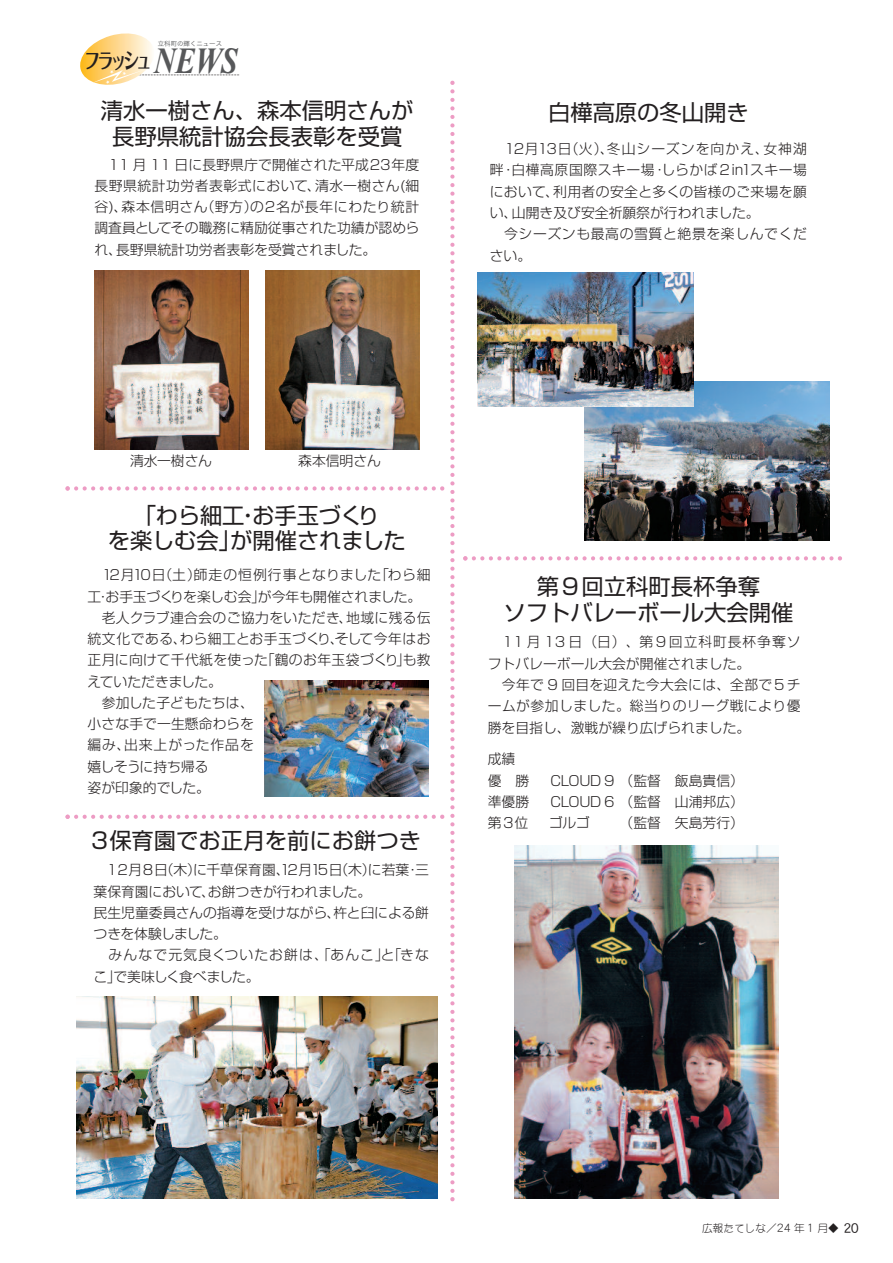
<style>
.page{position:relative;width:893px;height:1263px;background:#fff}
.page>*{position:absolute;margin:0;border:0;box-sizing:border-box;transform-origin:0 0}
.t1{font:italic 700 36.9px "Times New Roman";color:#57585a;scale:.8 1}
.t2{font:22.35px/25.5px "Shin Go Pro";color:#231f20;text-align:center}
.t3{font:21.75px "Folk Pro Bold 90 pv RKSJ H";color:#231f20;scale:.75 1}
.t4{font:300 13.8px/21.3px "Shin Go Pro";color:#231f20;text-align:justify}
.t5{font:300 13.8px/21.3px "Shin Go Pro";letter-spacing:.085em;color:#231f20}
.t6{font:300 13.8px "Shin Go Pro";letter-spacing:.025em;color:#231f20}
.t7{font:300 13.8px "Shin Go Pro";letter-spacing:.05em;color:#231f20}
.t8{font:300 13.8px "Shin Go Pro";letter-spacing:.04em;color:#231f20}
.t9{font:300 13.8px "Shin Go Pro";letter-spacing:.03em;color:#231f20}
.t10{font:300 13.8px/21.3px "Shin Go Pro";letter-spacing:.045em;color:#231f20}
.t11{font:300 13.8px "Shin Go Pro";letter-spacing:.065em;color:#231f20}
.t12{font:10.65px "DF Maru Gothic Std W3";color:#231f20}
.t13{font:6.45px "Hira Kaku Pro W3 90 pv RKSJ H";color:#57585a}
.s1{font-size:12.75px}
.s2{font-family:"DFHS Gothic Std W3";font-size:14.85px}
</style>
<div class="page">
<svg style="left:65px;top:815px;width:379px;height:4px"></svg>
<svg style="left:65px;top:486px;width:379px;height:5px"></svg>
<img style="left:584px;top:381px;width:245px;height:159px">
<img style="left:265px;top:270px;width:154px;height:180px">
<img style="left:95px;top:270px;width:154px;height:180px">
<svg style="left:450px;top:81px;width:5px;height:1120px"></svg>
<img style="left:77px;top:996px;width:361px;height:203px">
<img style="left:514px;top:846px;width:265px;height:352px">
<svg style="left:463px;top:556px;width:379px;height:4px"></svg>
<img style="left:264px;top:681px;width:164px;height:115px">
<img style="left:478px;top:272px;width:215px;height:134px">
<svg style="left:80px;top:33px;width:159px;height:52px"></svg>
<p class="t13" style="left:158px;top:38px;width:66px">立科町の輝くニュース</p>
<h1 class="t1" style="left:154px;top:35px;width:106px">NEWS</h1>
<h3 class="t3" style="left:84px;top:42px;width:58px">フラッ</h3>
<h3 class="t3" style="left:123px;top:42px;width:40px">シュ</h3>
<h2 class="t2" style="left:101px;top:95px;width:314px">清水一樹さん、森本信明さんが長野県統計協会長表彰を受賞</h2>
<p class="t4" style="left:94px;top:152px;width:326px;text-indent:14px">11 月 11 日に長野県庁で開催された平成23年度長野県統計功労者表彰式において、清水一樹さん(細谷)、森本信明さん（野方）の2名が長年にわたり統計調査員としてその職務に精励従事された功績が認められ、長野県統計功労者表彰を受賞されました。</p>
<h2 class="t2" style="left:548px;top:97px;width:202px">白樺高原の冬山開き</h2>
<p class="t4" style="left:490px;top:137px;width:319px;text-indent:15px">12月13日（火）、冬山シーズンを向かえ、女神湖畔・白樺高原国際スキー場・しらかば２in１スキー場において、利用者の安全と多くの皆様のご来場を願い、山開き及び安全祈願祭が行われました。</p>
<p class="t10" style="left:490px;top:222px;width:319px;text-indent:14px">今シーズンも最高の雪質と絶景を楽しんでください。</p>
<p class="t4" style="left:130px;top:449px;width:84px">清水一樹さん</p>
<p class="t4" style="left:298px;top:449px;width:84px">森本信明さん</p>
<h2 class="t2" style="left:108px;top:500px;width:299px">「わら細工・お手玉づくり<br>を楽しむ会」が開催されました</h2>
<p class="t7" style="left:102px;top:564px;width:330px">12月10日（土）師走の恒例行事となりました「わら細</p>
<p class="t4" style="left:88px;top:584px;width:335px">工・お手玉づくりを楽しむ会」が今年も開催されました。</p>
<p class="t6" style="left:102px;top:606px;width:330px">老人クラブ連合会のご協力をいただき、地域に残る伝</p>
<p class="t8" style="left:88px;top:627px;width:345px">統文化である、わら細工とお手玉づくり、そして今年はお</p>
<p class="t9" style="left:88px;top:649px;width:345px">正月に向けて千代紙を使った「鶴のお年玉袋づくり」も教</p>
<p class="t4" style="left:88px;top:669px;width:136px">えていただきました。</p>
<p class="t6" style="left:102px;top:691px;width:154px">参加した子どもたちは、</p>
<p class="t4" style="left:88px;top:711px;width:168px">小さな手で一生懸命わらを</p>
<p class="t11" style="left:88px;top:734px;width:168px">編み、出来上がった作品を</p>
<p class="t4" style="left:88px;top:754px;width:123px">嬉しそうに持ち帰る</p>
<p class="t4" style="left:88px;top:775px;width:124px">姿が印象的でした。</p>
<h2 class="t2" style="left:88px;top:825px;width:334px">３保育園でお正月を前にお餅つき</h2>
<p class="t4" style="left:94px;top:858px;width:337px;text-align:left;text-indent:13px">12月8日（木）に千草保育園、12月15日（木）に若葉・三葉保育園において、お餅つきが行われました。<br>民生児童委員さんの指導を受けながら、杵と臼による餅つきを体験しました。</p>
<p class="t5" style="left:94px;top:943px;width:337px;text-indent:15px">みんなで元気良くついたお餅は、「あんこ」と「きなこ」で美味しく食べました。</p>
<h2 class="t2" style="left:503px;top:571px;width:292px">第９回立科町長杯争奪<br>ソフトバレーボール大会開催</h2>
<p class="t4" style="left:488px;top:630px;width:314px;text-indent:15px">11 月 13 日（日）、第９回立科町長杯争奪ソフトバレーボール大会が開催されました。</p>
<p class="t4" style="left:488px;top:672px;width:314px;text-indent:14px">今年で 9 回目を迎えた今大会には、全部で５チームが参加しました。総当りのリーグ戦により優勝を目指し、激戦が繰り広げられました。</p>
<p class="t4" style="left:488px;top:747px;width:43px">成績優 勝</p>
<p class="t4" style="left:549px;top:768px;width:197px">ＣＬＯＵＤ９（監督 飯島貴信）</p>
<p class="t4" style="left:488px;top:789px;width:43px">準優勝</p>
<p class="t4" style="left:549px;top:789px;width:197px">ＣＬＯＵＤ６（監督 山浦邦広）</p>
<p class="t4" style="left:488px;top:811px;width:42px">第３位</p>
<p class="t4" style="left:549px;top:811px;width:42px">ゴルゴ</p>
<p class="t4" style="left:620px;top:811px;width:126px">（監督 矢島芳行）</p>
<p class="t12" style="left:702px;top:1222px;width:158px">広報たてしな／<span class="s1">24</span> 年 <span class="s1">1</span> 月◆ <span class="s2">20</span></p>
</div>
